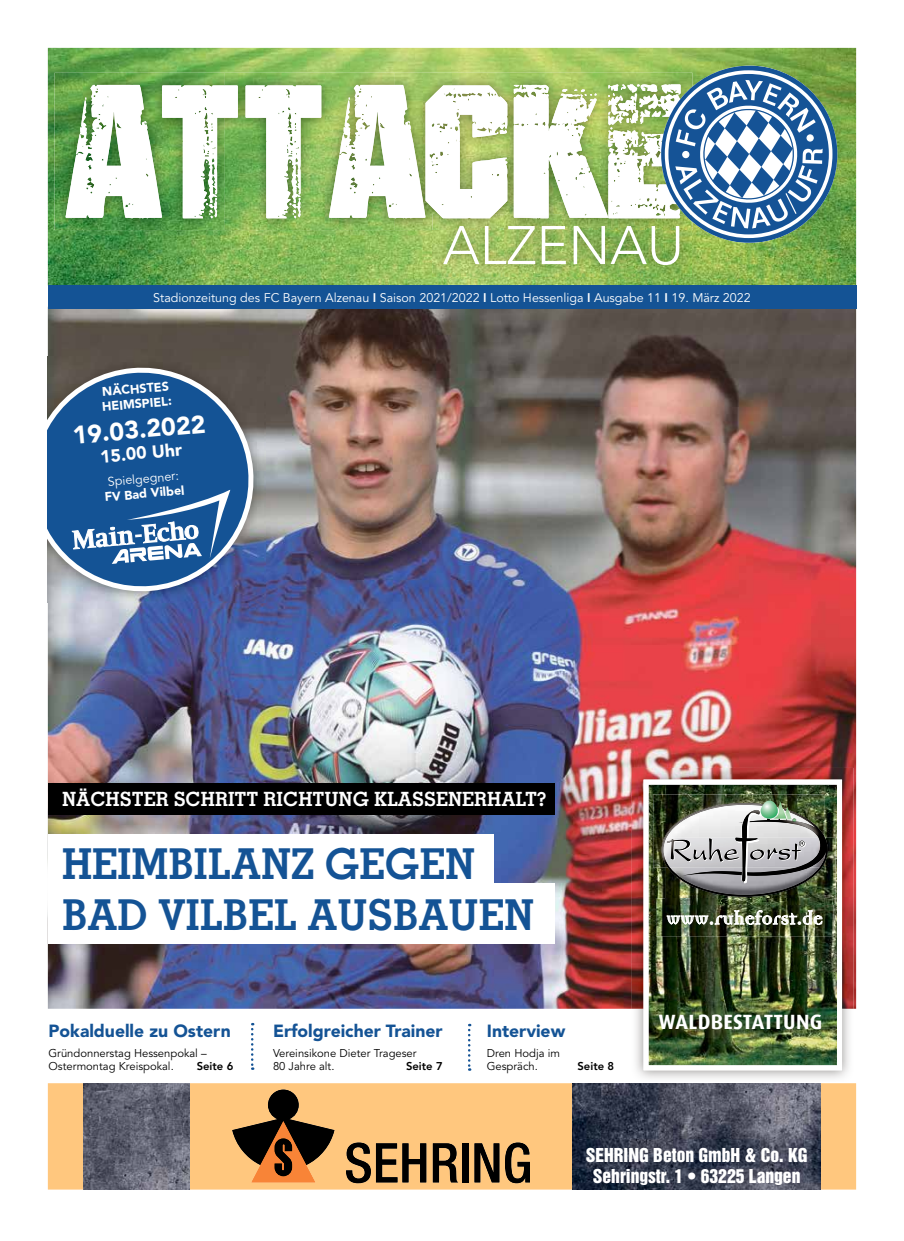
<style>
.page{position:relative;width:904px;height:1241px;background:#fff}
.page>*{position:absolute;margin:0;border:0;box-sizing:border-box;transform-origin:0 0}
.t1{font:700 42.5px/51.2px "Memphis LT";color:#145395}
.t2{font:900 25px "Avenir LT";color:#fff}
.t3{font:700 20.62px "Dax";letter-spacing:.015em;color:#fff}
.t4{font:20px "Bebris Bold Ruhe Forst";color:#fff}
.t5{font:700 19.62px "Memphis LT";color:#fff}
.t6{font:900 17.5px "Avenir LT";color:#145395}
.t7{font:17.5px/21px "Helvetica Inserat LT";color:#fff;text-align:center}
.t8{font:900 17.5px "Avenir LT";color:#fff}
.t9{font:12.5px "Avenir LT";color:#fff}
.t10{font:900 12.5px/15px "Avenir LT";color:#fff}
.t11{font:11.25px/13.2px "Avenir LT";color:#000}
.t12{font:800 11.25px "Avenir LT";color:#000}
.s1{font-weight:800}
</style>
<div class="page">
<img style="left:48px;top:308px;width:808px;height:700px">
<img style="left:48px;top:48px;width:808px;height:237px">
<div style="left:48px;top:285px;width:808px;height:23px;background:#145395"></div>
<div style="left:48px;top:782px;width:506px;height:32px;background:#000"></div>
<div style="left:48px;top:883px;width:506px;height:60px;background:#fff"></div>
<div style="left:48px;top:834px;width:445px;height:60px;background:#fff"></div>
<svg style="left:251px;top:1022px;width:2px;height:47px"></svg>
<svg style="left:468px;top:1023px;width:2px;height:47px"></svg>
<img style="left:55px;top:73px;width:388px;height:157px">
<svg style="left:66px;top:84px;width:377px;height:134px"></svg>
<img style="left:432px;top:214px;width:259px;height:62px">
<img style="left:438px;top:214px;width:5px;height:4px">
<svg style="left:443px;top:66px;width:395px;height:199px"></svg>
<img style="left:632px;top:767px;width:221px;height:312px">
<img style="left:643px;top:779px;width:199px;height:291px">
<img style="left:653px;top:794px;width:171px;height:73px">
<img style="left:827px;top:837px;width:8px;height:67px">
<img style="left:656px;top:898px;width:177px;height:38px">
<img style="left:827px;top:898px;width:6px;height:6px">
<img style="left:661px;top:801px;width:166px;height:132px">
<div style="left:48px;top:1083px;width:808px;height:106px;background:#ffc77e"></div>
<svg style="left:346px;top:1142px;width:80px;height:40px;background:#846842"></svg>
<svg style="left:433px;top:1143px;width:25px;height:39px"></svg>
<div style="left:462px;top:1143px;width:6px;height:39px;background:#000"></div>
<svg style="left:474px;top:1143px;width:25px;height:39px"></svg>
<svg style="left:505px;top:1142px;width:25px;height:40px"></svg>
<svg style="left:232px;top:1089px;width:102px;height:93px;background:#996e41"></svg>
<img style="left:83px;top:1083px;width:107px;height:106px">
<img style="left:572px;top:1083px;width:248px;height:106px">
<img style="left:48px;top:356px;width:217px;height:246px">
<svg style="left:48px;top:365px;width:208px;height:228px;background:#3b6594"></svg>
<svg style="left:72px;top:489px;width:158px;height:75px"></svg>
<p class="t9" style="left:153px;top:290px;width:599px">Stadionzeitung des FC Bayern Alzenau <span class="s1">I</span> Saison 2021/2022 <span class="s1">I</span> Lotto Hessenliga <span class="s1">I</span> Ausgabe 11 <span class="s1">I</span> 19. März 2022</p>
<p class="t10" style="left:100px;top:384px;width:71px;rotate:-5deg">NÄCHSTES<br>HEIMSPIEL:</p>
<h2 class="t2" style="left:71px;top:420px;width:135px;rotate:-5deg">19.03.2022</h2>
<h3 class="t8" style="left:99px;top:446px;width:83px;rotate:-5deg">15.00 Uhr</h3>
<p class="t9" style="left:107px;top:474px;width:73px;rotate:-5deg">Spielgegner:</p>
<p class="t10" style="left:104px;top:489px;width:81px;rotate:-5deg">FV Bad Vilbel</p>
<h3 class="t5" style="left:62px;top:787px;width:486px">NÄCHSTER SCHRITT RICHTUNG KLASSENERHALT?</h3>
<h1 class="t1" style="left:62px;top:837px;width:473px">HEIMBILANZ GEGEN<br>BAD VILBEL AUSBAUEN</h1>
<h3 class="t4" style="left:666px;top:908px;width:158px">www.ruheforst.de</h3>
<h3 class="t6" style="left:49px;top:1019px;width:184px">Pokalduelle zu Ostern</h3>
<p class="t11" style="left:49px;top:1046px;width:160px">Gründonnerstag Hessenpokal –<br>Ostermontag Kreispokal.</p>
<p class="t12" style="left:197px;top:1059px;width:38px">Seite 6</p>
<h3 class="t6" style="left:273px;top:1019px;width:171px">Erfolgreicher Trainer</h3>
<p class="t11" style="left:273px;top:1046px;width:145px">Vereinsikone Dieter Trageser<br>80 Jahre alt.</p>
<p class="t12" style="left:406px;top:1059px;width:38px">Seite 7</p>
<h3 class="t6" style="left:487px;top:1019px;width:80px">Interview</h3>
<p class="t11" style="left:487px;top:1046px;width:75px">Dren Hodja im<br>Gespräch.</p>
<p class="t12" style="left:577px;top:1059px;width:38px">Seite 8</p>
<h3 class="t3" style="left:658px;top:1010px;width:165px">WALDBESTATTUNG</h3>
<h3 class="t7" style="left:585px;top:1144px;width:223px">SEHRING Beton GmbH &amp; Co. KG<br>Sehringstr. 1 • 63225 Langen</h3>
</div>
